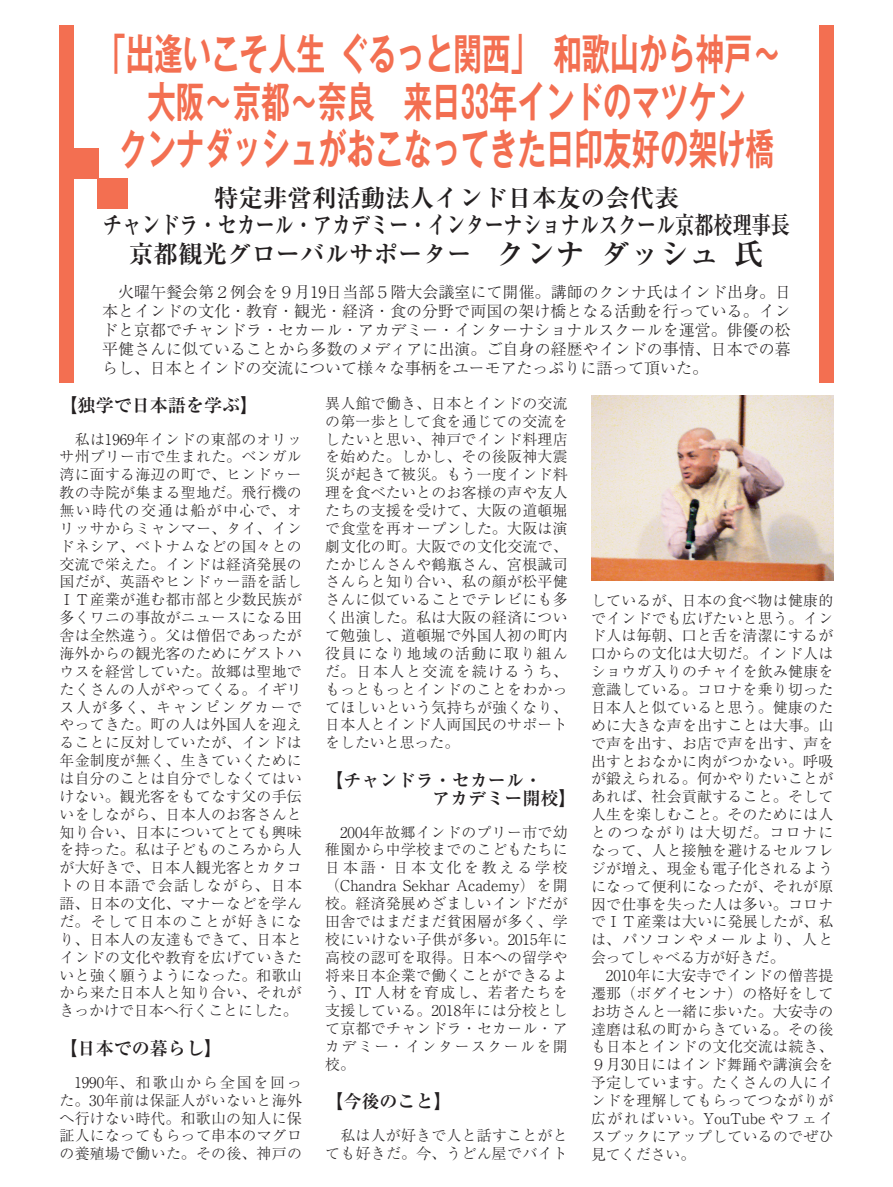
<style>
.page{position:relative;width:893px;height:1187px;background:#fff}
.page>*{position:absolute;margin:0;border:0;box-sizing:border-box;transform-origin:0 0}
.t1{font:700 42.45px/47.8px "Gothic MB101 Pro De";color:#f36f51;text-align:center;scale:.67 1}
.t2{font:700 29.7px "Ryumin Pro";color:#231f20}
.t3{font:700 24.45px/26.5px "Ryumin Pro";letter-spacing:-.025em;color:#231f20;text-align:center}
.t4{font:700 24.45px "Ryumin Pro";color:#231f20}
.t5{font:700 18px "Ryumin Pro";color:#231f20}
.t6{font:300 15.9px/19.2px "Ryumin Pro";color:#231f20;text-align:justify}
.t7{font:300 14.85px/17.9px "Ryumin Pro";letter-spacing:.02em;color:#231f20;text-align:justify}
</style>
<div class="page">
<img style="left:591px;top:395px;width:242px;height:185px">
<div style="left:60px;top:26px;width:14px;height:357px;background:#f36f51"></div>
<div style="left:819px;top:26px;width:14px;height:357px;background:#f36f51"></div>
<div style="left:98px;top:178px;width:30px;height:30px;background:#f36f51"></div>
<div style="left:68px;top:149px;width:30px;height:30px;background:#f36f51"></div>
<h1 class="t1" style="left:97px;top:24px;width:1022px">「出逢いこそ人生ぐるっと関西」　和歌山から神戸~大阪～京都～奈良　来日33年インドのマツケン<br>クンナダッシュがおこなってきた日印友好の架け橋</h1>
<h3 class="t3" style="left:103px;top:183px;width:689px">特定非営利活動法人インド日本友の会代表<br>チャンドラ・セカール・アカデミー・インターナショナルスクール京都校理事長</h3>
<h2 class="t2" style="left:734px;top:230px;width:31px">氏</h2>
<h2 class="t2" style="left:496px;top:230px;width:91px">クンナ</h2>
<h2 class="t2" style="left:600px;top:230px;width:121px">ダッシュ</h2>
<h3 class="t4" style="left:129px;top:234px;width:368px">京都観光グローバルサポーター　</h3>
<p class="t6" style="left:102px;top:281px;width:690px">　火曜午餐会第２例会を９月19日当部５階大会議室にて開催。講師のクンナ氏はインド出身。日本とインドの文化・教育・観光・経済・食の分野で両国の架け橋となる活動を行っている。インドと京都でチャンドラ・セカール・アカデミー・インターナショナルスクールを運営。俳優の松平健さんに似ていることから多数のメディアに出演。ご自身の経歴やインドの事情、日本での暮らし、日本とインドの交流について様々な事柄をユーモアたっぷりに語って頂いた。</p>
<p class="t5" style="left:60px;top:390px;width:200px">【独学で日本語を学ぶ【</p>
<p class="t7" style="left:60px;top:429px;width:244px">　私は1969年インドの東部のオリッサ州プリー市で生まれた。ベンガル湾に面する海辺の町で、ヒンドゥー教の寺院が集まる聖地だ。飛行機の無い時代の交通は船が中心で、オリッサからミャンマー、タイ、インドネシア、ベトナムなどの国々との交流で栄えた。インドは経済発展の国だが、英語やヒンドゥー語を話しＩＴ産業が進む都市部と少数民族が多くワニの事故がニュースになる田舎は全然違う。父は僧侶であったが海外からの観光客のためにゲストハウスを経営していた。故郷は聖地でたくさんの人がやってくる。イギリス人が多く、キャンピングカーでやってきた。町の人は外国人を迎えることに反対していたが、インドは年金制度が無く、生きていくためには自分のことは自分でしなくてはいけない。観光客をもてなす父の手伝いをしながら、日本人のお客さんと知り合い、日本についてとても興味を持った。私は子どものころから人が大好きで、日本人観光客とカタコトの日本語で会話しながら、日本語、日本の文化、マナーなどを学んだ。そして日本のことが好きになり、日本人の友達もできて、日本とインドの文化や教育を広げていきたいと強く願うようになった。和歌山から来た日本人と知り合い、それがきっかけで日本へ行くことにした。</p>
<p class="t5" style="left:60px;top:1033px;width:164px">【日本での暮らし【</p>
<p class="t7" style="left:60px;top:1071px;width:244px">　1990年、和歌山から全国を回った。30年前は保証人がいないと海外へ行けない時代。和歌山の知人に保証人になってもらって串本のマグロの養殖場で働いた。その後、神戸の</p>
<p class="t7" style="left:325px;top:393px;width:244px">異人館で働き、日本とインドの交流の第一歩として食を通じての交流をしたいと思い、神戸でインド料理店を始めた。しかし、その後阪神大震災が起きて被災。もう一度インド料理を食べたいとのお客様の声や友人たちの支援を受けて、大阪の道頓堀で食堂を再オープンした。大阪は演劇文化の町。大阪での文化交流で、たかじんさんや鶴瓶さん、宮根誠司さんらと知り合い、私の顔が松平健さんに似ていることでテレビにも多く出演した。私は大阪の経済について勉強し、道頓堀で外国人初の町内役員になり地域の活動に取り組んだ。日本人と交流を続けるうち、もっともっとインドのことをわかってほしいという気持ちが強くなり、日本人とインド人両国民のサポートをしたいと思った。</p>
<p class="t5" style="left:432px;top:783px;width:146px">アカデミー開校【</p>
<p class="t5" style="left:325px;top:765px;width:218px">【チャンドラ・セカール・</p>
<p class="t7" style="left:325px;top:821px;width:244px">　2004年故郷インドのプリー市で幼稚園から中学校までのこどもたちに日本語・日本文化を教える学校（Chandra Sekhar Academy）を開校。経済発展めざましいインドだが田舎ではまだまだ貧困層が多く、学校にいけない子供が多い。2015年に高校の認可を取得。日本への留学や将来日本企業で働くことができるよう、IT 人材を育成し、若者たちを支援している。2018年には分校として京都でチャンドラ・セカール・アカデミー・インタースクールを開校。</p>
<p class="t5" style="left:325px;top:1087px;width:128px">【今後のこと【</p>
<p class="t7" style="left:325px;top:1125px;width:244px">　私は人が好きで人と話すことがとても好きだ。今、うどん屋でバイト</p>
<p class="t7" style="left:591px;top:590px;width:244px;text-align:left">しているが、日本の食べ物は健康的でインドでも広げたいと思う。インド人は毎朝、口と舌を清潔にするが口からの文化は大切だ。インド人はショウガ入りのチャイを飲み健康を意識している。コロナを乗り切った日本人と似ていると思う。健康のために大きな声を出すことは大事。山で声を出す、お店で声を出す、声を出すとおなかに肉がつかない。呼吸が鍛えられる。何かやりたいことがあれば、社会貢献すること。そして人生を楽しむこと。そのためには人とのつながりは大切だ。コロナになって、人と接触を避けるセルフレジが増え、現金も電子化されるようになって便利になったが、それが原因で仕事を失った人は多い。コロナでＩＴ産業は大いに発展したが、私は、パソコンやメールより、人と会ってしゃべる方が好きだ。<br>　2010年に大安寺でインドの僧菩提遷那（ボダイセンナ）の格好をしてお坊さんと一緒に歩いた。大安寺の達磨は私の町からきている。その後も日本とインドの文化交流は続き、<br>９月30日にはインド舞踊や講演会を予定しています。たくさんの人にインドを理解してもらってつながりが広がればいい。YouTube やフェイスブックにアップしているのでぜひ見てください。</p>
</div>
